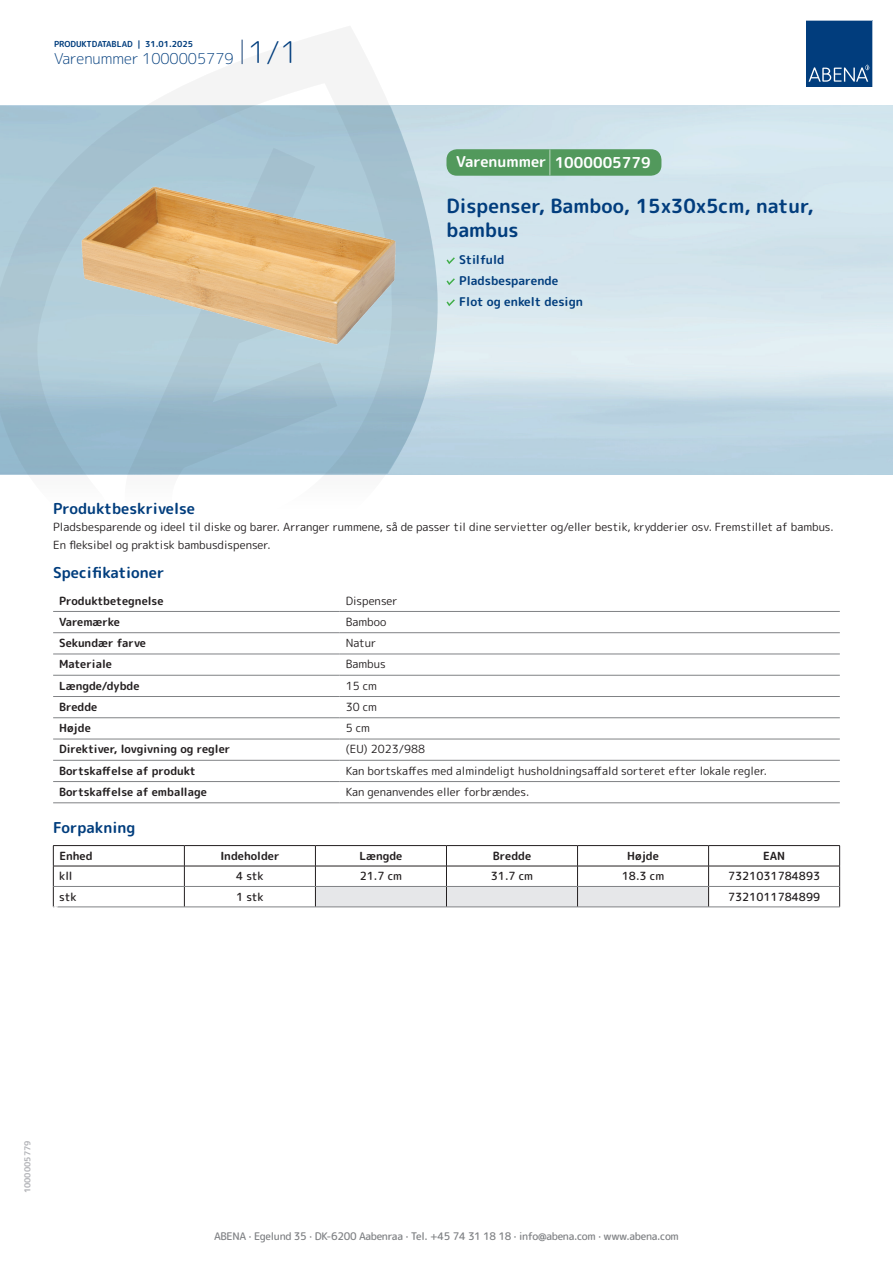
<style>
.page{position:relative;width:893px;height:1263px;background:#fff}
.page>*{position:absolute;margin:0;border:0;box-sizing:border-box;transform-origin:0 0}
.t1{font:700 19.5px/24px "Rounded Mplus 1 c";color:#013d7d}
.t2{font:700 15px "Rounded Mplus 1 c";color:#013d7d}
.t3{font:300 15px "Rounded Mplus 1 c";color:#013d7d}
.t4{font:700 15px "Rounded Mplus 1 c";color:#fff}
.t5{font:700 12px/21px "Rounded Mplus 1 c";color:#013d7d}
.t6{font:11.25px/18px "Rounded Mplus 1 c";color:#231f20}
.t7{font:700 11.25px "Rounded Mplus 1 c";color:#231f20}
.t8{font:500 11.25px "Rounded Mplus 1 c";color:#231f20}
.t9{font:500 10.5px "Rounded Mplus 1 c";letter-spacing:-.03em;color:#808285}
.t10{font:700 10.5px "Rounded Mplus 1 c";color:#fff}
.t11{font:700 8.25px "Rounded Mplus 1 c";color:#013d7d}
.t12{font:700 8.25px "Rounded Mplus 1 c";color:#b2b3b7}
.s1{font-size:30px}
.s2{font-size:25.5px}
</style>
<div class="page">
<svg style="left:0;top:26px;width:439px;height:449px"></svg>
<svg style="left:0;top:106px;width:438px;height:368px;background:#a3c1d1"></svg>
<svg style="left:242px;top:40px;width:1px;height:24px"></svg>
<svg style="left:806px;top:20px;width:67px;height:67px;background:#144b86"></svg>
<img style="left:47px;top:170px;width:384px;height:188px">
<hr style="left:53px;top:611px;width:287px;height:1px;background:#808285">
<hr style="left:340px;top:611px;width:500px;height:1px;background:#808285">
<hr style="left:53px;top:632px;width:287px;height:1px;background:#808285">
<hr style="left:340px;top:632px;width:500px;height:1px;background:#808285">
<hr style="left:53px;top:654px;width:287px;height:1px;background:#808285">
<hr style="left:340px;top:654px;width:500px;height:1px;background:#808285">
<hr style="left:53px;top:675px;width:287px;height:1px;background:#808285">
<hr style="left:340px;top:675px;width:500px;height:1px;background:#808285">
<hr style="left:53px;top:696px;width:287px;height:1px;background:#808285">
<hr style="left:340px;top:696px;width:500px;height:1px;background:#808285">
<hr style="left:53px;top:717px;width:287px;height:1px;background:#808285">
<hr style="left:340px;top:717px;width:500px;height:1px;background:#808285">
<hr style="left:53px;top:739px;width:287px;height:1px;background:#808285">
<hr style="left:340px;top:739px;width:500px;height:1px;background:#808285">
<hr style="left:53px;top:760px;width:287px;height:1px;background:#808285">
<hr style="left:340px;top:760px;width:500px;height:1px;background:#808285">
<hr style="left:53px;top:781px;width:287px;height:1px;background:#808285">
<hr style="left:340px;top:781px;width:500px;height:1px;background:#808285">
<hr style="left:53px;top:802px;width:287px;height:1px;background:#808285">
<hr style="left:340px;top:802px;width:500px;height:1px;background:#808285">
<hr style="left:53px;top:845px;width:131px;height:1px;background:#231f20">
<hr style="left:184px;top:845px;width:131px;height:1px;background:#231f20">
<hr style="left:315px;top:845px;width:131px;height:1px;background:#231f20">
<hr style="left:446px;top:845px;width:131px;height:1px;background:#231f20">
<hr style="left:577px;top:845px;width:132px;height:1px;background:#231f20">
<hr style="left:709px;top:845px;width:131px;height:1px;background:#231f20">
<hr style="left:53px;top:866px;width:131px;height:1px;background:#231f20">
<hr style="left:184px;top:866px;width:131px;height:1px;background:#231f20">
<hr style="left:709px;top:866px;width:131px;height:1px;background:#231f20">
<svg style="left:53px;top:846px;width:1px;height:61px"></svg>
<svg style="left:184px;top:846px;width:1px;height:61px"></svg>
<svg style="left:315px;top:846px;width:394px;height:61px"></svg>
<svg style="left:839px;top:846px;width:1px;height:61px"></svg>
<hr style="left:54px;top:886px;width:130px;height:1px;background:#808285">
<hr style="left:184px;top:886px;width:131px;height:1px;background:#808285">
<hr style="left:315px;top:886px;width:131px;height:1px;background:#808285">
<hr style="left:446px;top:886px;width:131px;height:1px;background:#808285">
<hr style="left:577px;top:886px;width:132px;height:1px;background:#808285">
<hr style="left:709px;top:886px;width:130px;height:1px;background:#808285">
<hr style="left:53px;top:907px;width:131px;height:1px;background:#808285">
<hr style="left:184px;top:907px;width:131px;height:1px;background:#808285">
<hr style="left:315px;top:907px;width:131px;height:1px;background:#808285">
<hr style="left:446px;top:907px;width:131px;height:1px;background:#808285">
<hr style="left:577px;top:907px;width:132px;height:1px;background:#808285">
<hr style="left:709px;top:907px;width:131px;height:1px;background:#808285">
<svg style="left:446px;top:257px;width:9px;height:7px"></svg>
<svg style="left:446px;top:278px;width:9px;height:7px"></svg>
<svg style="left:446px;top:299px;width:9px;height:7px"></svg>
<div style="left:446px;top:149px;width:215px;height:27px;background:#52995c;border-radius:10px"></div>
<p class="t11" style="left:54px;top:38px;width:141px">PRODUKTDATABLAD | 31.01.2025</p>
<h2 class="t3" style="left:54px;top:48px;width:246px">Varenummer 1000005779 <span class="s1">1/1</span></h2>
<h2 class="t4" style="left:456px;top:152px;width:196px">Varenummer <span class="s2">|</span> 1000005779</h2>
<h1 class="t1" style="left:446px;top:194px;width:369px">Dispenser, Bamboo, 15x30x5cm, natur, bambus</h1>
<p class="t5" style="left:459px;top:249px;width:125px">Stilfuld<br>Pladsbesparende<br>Flot og enkelt design</p>
<h2 class="t2" style="left:53px;top:498px;width:143px">Produktbeskrivelse</h2>
<p class="t6" style="left:53px;top:517px;width:782px">Pladsbesparende og ideel til diske og barer. Arranger rummene, så de passer til dine servietter og/eller bestik, krydderier osv. Fremstillet af bambus.<br>En fleksibel og praktisk bambusdispenser.</p>
<h2 class="t2" style="left:53px;top:562px;width:113px">Specifikationer</h2>
<p class="t7" style="left:59px;top:592px;width:106px">Produktbetegnelse</p>
<p class="t6" style="left:346px;top:591px;width:53px">Dispenser</p>
<p class="t7" style="left:59px;top:614px;width:62px">Varemærke</p>
<p class="t6" style="left:346px;top:613px;width:42px">Bamboo</p>
<p class="t7" style="left:59px;top:635px;width:88px">Sekundær farve</p>
<p class="t6" style="left:346px;top:634px;width:32px">Natur</p>
<p class="t7" style="left:59px;top:656px;width:54px">Materiale</p>
<p class="t6" style="left:346px;top:655px;width:41px">Bambus</p>
<p class="t7" style="left:59px;top:678px;width:82px">Længde/dybde</p>
<p class="t6" style="left:346px;top:676px;width:33px">15 cm</p>
<p class="t7" style="left:59px;top:699px;width:40px">Bredde</p>
<p class="t6" style="left:346px;top:698px;width:33px">30 cm</p>
<p class="t7" style="left:59px;top:720px;width:33px">Højde</p>
<p class="t6" style="left:346px;top:719px;width:26px">5 cm</p>
<p class="t7" style="left:59px;top:741px;width:173px">Direktiver, lovgivning og regler</p>
<p class="t6" style="left:346px;top:740px;width:81px">(EU) 2023/988</p>
<p class="t7" style="left:59px;top:763px;width:138px">Bortskaffelse af produkt</p>
<p class="t6" style="left:346px;top:762px;width:423px">Kan bortskaffes med almindeligt husholdningsaffald sorteret efter lokale regler.</p>
<p class="t7" style="left:59px;top:784px;width:149px">Bortskaffelse af emballage</p>
<p class="t6" style="left:346px;top:783px;width:185px">Kan genanvendes eller forbrændes.</p>
<h2 class="t2" style="left:53px;top:817px;width:84px">Forpakning</h2>
<p class="t7" style="left:59px;top:848px;width:35px">Enhed</p>
<p class="t7" style="left:220px;top:848px;width:61px">Indeholder</p>
<p class="t7" style="left:359px;top:848px;width:44px">Længde</p>
<p class="t7" style="left:493px;top:848px;width:40px">Bredde</p>
<p class="t7" style="left:627px;top:848px;width:33px">Højde</p>
<p class="t7" style="left:763px;top:848px;width:24px">EAN</p>
<p class="t8" style="left:59px;top:868px;width:15px">kll</p>
<p class="t8" style="left:236px;top:868px;width:29px">4 stk</p>
<p class="t8" style="left:360px;top:868px;width:44px">21.7 cm</p>
<p class="t8" style="left:491px;top:868px;width:44px">31.7 cm</p>
<p class="t8" style="left:622px;top:868px;width:44px">18.3 cm</p>
<p class="t8" style="left:728px;top:868px;width:94px">7321031784893</p>
<p class="t8" style="left:59px;top:889px;width:19px">stk</p>
<p class="t8" style="left:236px;top:889px;width:29px">1 stk</p>
<p class="t8" style="left:728px;top:889px;width:94px">7321011784899</p>
<p class="t10" style="left:53px;top:902px;width:7px">*</p>
<p class="t12" style="left:22px;top:1193px;width:54px;rotate:-90deg">1000005779</p>
<p class="t9" style="left:214px;top:1229px;width:466px">ABENA · Egelund 35 · DK-6200 Aabenraa · Tel. +45 74 31 18 18 · info@abena.com · www.abena.com</p>
</div>
